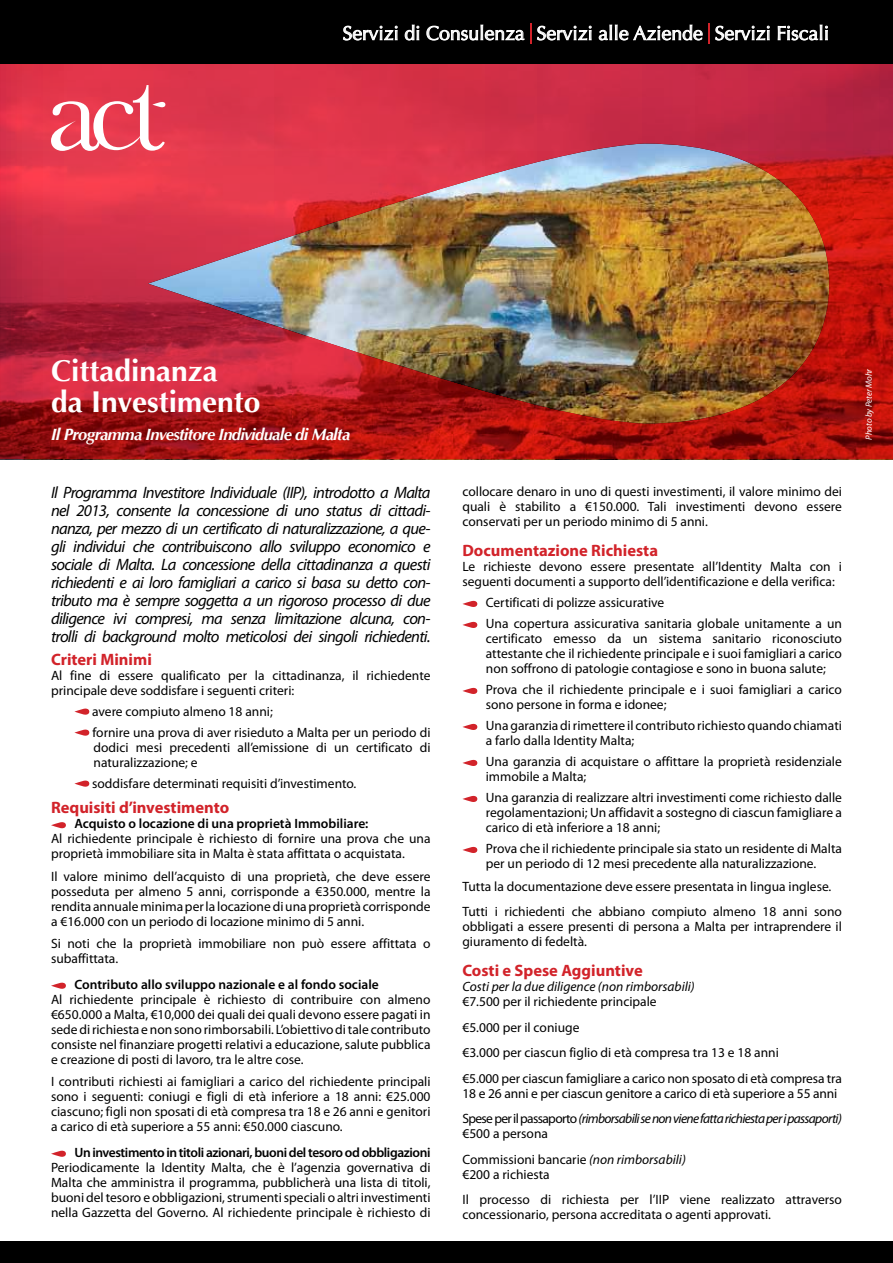
<style>
.page{position:relative;width:893px;height:1263px;background:#fff}
.page>*{position:absolute;margin:0;border:0;box-sizing:border-box;transform-origin:0 0}
.t1{font:700 30px/31.5px "Optima";color:#fff}
.t2{font:19.5px "Optima";color:#fff}
.t3{font:italic 16.5px/18px "Myriad Pro";letter-spacing:-.04em;color:#000;text-align:justify}
.t4{font:700 16.5px "Myriad Pro";color:#d2232a}
.t5{font:italic 700 16.5px "Optima";letter-spacing:-.04em;color:#fff}
.t6{font:13.5px/15px "Myriad Pro";color:#000}
.t7{font:600 13.5px "Myriad Pro";color:#000}
.t8{font:600 13.5px "Myriad Pro";letter-spacing:-.03em;color:#000}
.t9{font:italic 13.5px "Myriad Pro";color:#000}
.t10{font:italic 9px "Myriad Pro";letter-spacing:-.01em;color:#fff}
.s1{font-style:italic}
</style>
<div class="page">
<img style="left:0;top:64px;width:893px;height:395px">
<svg style="left:51px;top:85px;width:114px;height:66px"></svg>
<svg style="left:74px;top:708px;width:15px;height:7px"></svg>
<svg style="left:74px;top:729px;width:15px;height:7px"></svg>
<svg style="left:74px;top:780px;width:15px;height:7px"></svg>
<svg style="left:51px;top:822px;width:15px;height:6px"></svg>
<svg style="left:51px;top:983px;width:15px;height:6px"></svg>
<svg style="left:51px;top:1151px;width:15px;height:6px"></svg>
<svg style="left:462px;top:601px;width:15px;height:6px"></svg>
<svg style="left:462px;top:622px;width:15px;height:6px"></svg>
<svg style="left:462px;top:688px;width:15px;height:6px"></svg>
<svg style="left:462px;top:724px;width:15px;height:6px"></svg>
<svg style="left:462px;top:760px;width:15px;height:6px"></svg>
<svg style="left:462px;top:796px;width:15px;height:6px"></svg>
<svg style="left:462px;top:847px;width:15px;height:6px"></svg>
<div style="left:0;top:0;width:893px;height:64px;background:#000"></div>
<div style="left:0;top:1242px;width:893px;height:21px;background:#000"></div>
<svg style="left:343px;top:26px;width:54px;height:14px"></svg>
<svg style="left:405px;top:25px;width:14px;height:15px"></svg>
<svg style="left:427px;top:25px;width:97px;height:15px"></svg>
<svg style="left:530px;top:24px;width:1px;height:20px"></svg>
<svg style="left:537px;top:26px;width:54px;height:14px"></svg>
<svg style="left:599px;top:25px;width:103px;height:15px"></svg>
<svg style="left:708px;top:24px;width:1px;height:20px"></svg>
<svg style="left:715px;top:26px;width:54px;height:14px"></svg>
<svg style="left:778px;top:25px;width:50px;height:15px"></svg>
<h2 class="t2" style="left:343px;top:22px;width:488px">Servizi di Consulenza Servizi alle Aziende Servizi Fiscali</h2>
<h1 class="t1" style="left:51px;top:355px;width:211px">Cittadinanza<br>da Investimento</h1>
<p class="t5" style="left:51px;top:424px;width:301px">Il Programma Investitore Individuale di Malta</p>
<p class="t3" style="left:51px;top:483px;width:381px">Il Programma Investitore Individuale (IIP), introdotto a Malta nel 2013, consente la concessione di uno status di cittadi&shy;nanza, per mezzo di un certificato di naturalizzazione, a que&shy;gli individui che contribuiscono allo sviluppo economico e sociale di Malta. La concessione della cittadinanza a questi richiedenti e ai loro famigliari a carico si basa su detto con&shy;tributo ma è sempre soggetta a un rigoroso processo di due diligence ivi compresi, ma senza limitazione alcuna, con&shy;trolli di background molto meticolosi dei singoli richiedenti.</p>
<p class="t4" style="left:51px;top:648px;width:102px">Criteri Minimi</p>
<p class="t6" style="left:51px;top:667px;width:381px">Al fine di essere qualificato per la cittadinanza, il richiedente principale deve soddisfare i seguenti criteri:</p>
<p class="t6" style="left:92px;top:700px;width:340px;line-height:21px">avere compiuto almeno 18 anni;<br>fornire una prova di aver risieduto a Malta per un periodo di</p>
<p class="t6" style="left:94px;top:739px;width:339px">dodici mesi precedenti all’emissione di un certificato di naturalizzazione; e</p>
<p class="t6" style="left:92px;top:775px;width:266px">soddisfare determinati requisiti d’investimento.</p>
<p class="t4" style="left:51px;top:797px;width:180px">Requisiti d’investimento</p>
<p class="t7" style="left:74px;top:815px;width:296px">Acquisto o locazione di una proprietà Immobiliare:</p>
<p class="t6" style="left:51px;top:831px;width:381px">Al richiedente principale è richiesto di fornire una prova che una proprietà immobiliare sita in Malta è stata affittata o acquistata.</p>
<p class="t6" style="left:51px;top:868px;width:381px;text-align:justify">Il valore minimo dell’acquisto di una proprietà, che deve essere posseduta per almeno 5 anni, corrisponde a €350.000, mentre la rendita annuale minima per la locazione di una proprietà corrisponde a €16.000 con un periodo di locazione minimo di 5 anni.</p>
<p class="t6" style="left:51px;top:936px;width:381px">Si noti che la proprietà immobiliare non può essere affittata o subaffittata.</p>
<p class="t7" style="left:74px;top:976px;width:306px">Contributo allo sviluppo nazionale e al fondo sociale</p>
<p class="t6" style="left:51px;top:991px;width:381px;text-align:justify">Al richiedente principale è richiesto di contribuire con almeno €650.000 a Malta, €10,000 dei quali dei quali devono essere pagati in sede di richiesta e non sono rimborsabili. L’obiettivo di tale contributo consiste nel finanziare progetti relativi a educazione, salute pubblica e creazione di posti di lavoro, tra le altre cose.</p>
<p class="t6" style="left:51px;top:1074px;width:381px;text-align:justify">I contributi richiesti ai famigliari a carico del richiedente principali sono i seguenti: coniugi e figli di età inferiore a 18 anni: €25.000 ciascuno; figli non sposati di età compresa tra 18 e 26 anni e genitori a carico di età superiore a 55 anni: €50.000 ciascuno.</p>
<p class="t8" style="left:74px;top:1144px;width:358px">Un investimento in titoli azionari, buoni del tesoro od obbligazioni</p>
<p class="t6" style="left:51px;top:1159px;width:381px;text-align:justify">Periodicamente la Identity Malta, che è l’agenzia governativa di Malta che amministra il programma, pubblicherà una lista di titoli, buoni del tesoro e obbligazioni, strumenti speciali o altri investimenti nella Gazzetta del Governo. Al richiedente principale è richiesto di</p>
<p class="t6" style="left:462px;top:484px;width:381px;text-align:justify">collocare denaro in uno di questi investimenti, il valore minimo dei quali è stabilito a €150.000. Tali investimenti devono essere conservati per un periodo minimo di 5 anni.</p>
<p class="t4" style="left:462px;top:540px;width:197px">Documentazione Richiesta</p>
<p class="t6" style="left:462px;top:559px;width:381px">Le richieste devono essere presentate all’Identity Malta con i seguenti documenti a supporto dell’identificazione e della verifica:</p>
<p class="t6" style="left:486px;top:592px;width:358px;line-height:21px">Certificati di polizze assicurative<br>Una copertura assicurativa sanitaria globale unitamente a un</p>
<p class="t6" style="left:486px;top:631px;width:358px;text-align:justify">certificato emesso da un sistema sanitario riconosciuto attestante che il richiedente principale e i suoi famigliari a carico non soffrono di patologie contagiose e sono in buona salute;</p>
<p class="t6" style="left:486px;top:682px;width:358px">Prova che il richiedente principale e i suoi famigliari a carico sono persone in forma e idonee;</p>
<p class="t6" style="left:486px;top:718px;width:358px">Una garanzia di rimettere il contributo richiesto quando chiamati a farlo dalla Identity Malta;</p>
<p class="t6" style="left:486px;top:754px;width:358px">Una garanzia di acquistare o affittare la proprietà residenziale immobile a Malta;</p>
<p class="t6" style="left:486px;top:790px;width:358px;text-align:justify">Una garanzia di realizzare altri investimenti come richiesto dalle regolamentazioni; Un affidavit a sostegno di ciascun famigliare a carico di età inferiore a 18 anni;</p>
<p class="t6" style="left:486px;top:841px;width:358px">Prova che il richiedente principale sia stato un residente di Malta per un periodo di 12 mesi precedente alla naturalizzazione.</p>
<p class="t6" style="left:462px;top:873px;width:381px;line-height:25.5px">Tutta la documentazione deve essere presentata in lingua inglese.<br>Tutti i richiedenti che abbiano compiuto almeno 18 anni sono</p>
<p class="t6" style="left:462px;top:919px;width:381px">obbligati a essere presenti di persona a Malta per intraprendere il giuramento di fedeltà.</p>
<p class="t4" style="left:462px;top:960px;width:182px">Costi e Spese Aggiuntive</p>
<p class="t9" style="left:462px;top:978px;width:234px">Costi per la due diligence (non rimborsabili)</p>
<p class="t6" style="left:462px;top:988px;width:381px;line-height:25.5px">€7.500 per il richiedente principale<br>€5.000 per il coniuge<br>€3.000 per ciascun figlio di età compresa tra 13 e 18 anni<br>€5.000 per ciascun famigliare a carico non sposato di età compresa tra</p>
<p class="t6" style="left:462px;top:1080px;width:381px;line-height:25.5px">18 e 26 anni e per ciascun genitore a carico di età superiore a 55 anni<br>Spese per il passaporto <span class="s1">(rimborsabili se non viene fatta richiesta per i passaporti)</span></p>
<p class="t6" style="left:462px;top:1120px;width:225px;line-height:25.5px">€500 a persona<br>Commissioni bancarie <span class="s1">(non rimborsabili)</span></p>
<p class="t6" style="left:462px;top:1161px;width:381px;line-height:25.5px">€200 a richiesta<br>Il processo di richiesta per l’IIP viene realizzato attraverso</p>
<p class="t6" style="left:462px;top:1207px;width:310px">concessionario, persona accreditata o agenti approvati.</p>
<p class="t10" style="left:863px;top:440px;width:73px;rotate:-90deg">Photo by Peter Mohr</p>
</div>
